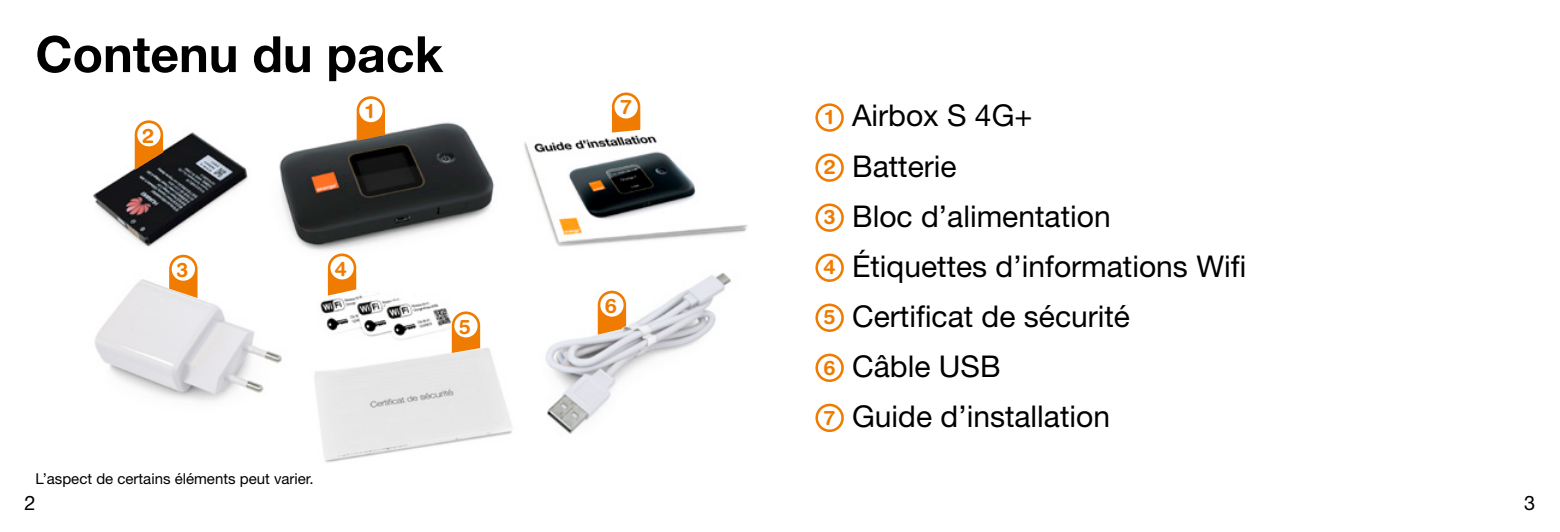
<style>
.page{position:relative;width:1560px;height:532px;background:#fff}
.page>*{position:absolute;margin:0;border:0;box-sizing:border-box;transform-origin:0 0}
.t1{font:700 50px "Helvetica Neue LT";color:#000}
.t2{font:30px/50px "Helvetica Neue LT";color:#000}
.t3{font:700 20px "Helvetica Rounded";color:#ef7c00}
.t4{font:20px "Helvetica Neue LT";color:#000}
.t5{font:15px "Helvetica Neue LT";color:#000}
.s1{font-family:"Helvetica Rounded";font-weight:700;font-size:20px;color:#ef7c00}
</style>
<div class="page">
<img style="left:93px;top:104px;width:655px;height:359px">
<svg style="left:612px;top:92px;width:28px;height:40px"></svg>
<div style="left:614px;top:95px;width:23px;height:23px;background:#fff;border-radius:50%"></div>
<svg style="left:597px;top:290px;width:29px;height:44px"></svg>
<div style="left:600px;top:293px;width:23px;height:23px;background:#fff;border-radius:50%"></div>
<svg style="left:416px;top:290px;width:64px;height:63px"></svg>
<div style="left:454px;top:314px;width:23px;height:23px;background:#fff;border-radius:50%"></div>
<svg style="left:328px;top:253px;width:28px;height:42px"></svg>
<div style="left:330px;top:256px;width:23px;height:23px;background:#fff;border-radius:50%"></div>
<svg style="left:356px;top:96px;width:29px;height:45px"></svg>
<div style="left:359px;top:99px;width:23px;height:23px;background:#fff;border-radius:50%"></div>
<svg style="left:135px;top:120px;width:28px;height:50px"></svg>
<div style="left:137px;top:123px;width:23px;height:23px;background:#fff;border-radius:50%"></div>
<svg style="left:169px;top:255px;width:57px;height:59px"></svg>
<div style="left:172px;top:257px;width:23px;height:23px;background:#fff;border-radius:50%"></div>
<svg style="left:815px;top:103px;width:28px;height:29px"></svg>
<div style="left:818px;top:106px;width:23px;height:23px;background:#fff;border-radius:50%"></div>
<svg style="left:815px;top:153px;width:28px;height:29px"></svg>
<div style="left:818px;top:156px;width:23px;height:23px;background:#fff;border-radius:50%"></div>
<svg style="left:815px;top:203px;width:28px;height:29px"></svg>
<div style="left:818px;top:206px;width:23px;height:23px;background:#fff;border-radius:50%"></div>
<svg style="left:815px;top:253px;width:28px;height:29px"></svg>
<div style="left:818px;top:256px;width:23px;height:23px;background:#fff;border-radius:50%"></div>
<svg style="left:815px;top:303px;width:28px;height:29px"></svg>
<div style="left:818px;top:306px;width:23px;height:23px;background:#fff;border-radius:50%"></div>
<svg style="left:815px;top:353px;width:28px;height:29px"></svg>
<div style="left:818px;top:356px;width:23px;height:23px;background:#fff;border-radius:50%"></div>
<svg style="left:815px;top:403px;width:28px;height:29px"></svg>
<div style="left:818px;top:406px;width:23px;height:23px;background:#fff;border-radius:50%"></div>
<h1 class="t1" style="left:35px;top:23px;width:409px">Contenu du pack</h1>
<p class="t3" style="left:142px;top:123px;width:13px">2</p>
<p class="t3" style="left:366px;top:99px;width:10px">1</p>
<p class="t3" style="left:176px;top:257px;width:13px">3</p>
<p class="t3" style="left:335px;top:256px;width:14px">4</p>
<p class="t3" style="left:459px;top:314px;width:13px">5</p>
<p class="t5" style="left:35px;top:470px;width:280px">L’aspect de certains éléments peut varier.</p>
<p class="t3" style="left:620px;top:94px;width:13px">7</p>
<p class="t3" style="left:604px;top:293px;width:14px">6</p>
<p class="t2" style="left:823px;top:90px;width:424px"><span class="s1">1</span> Airbox S 4G+<br><span class="s1">2</span> Batterie<br><span class="s1">3</span> Bloc d’alimentation<br><span class="s1">4</span> Étiquettes d’informations Wifi<br><span class="s1">5</span> Certificat de sécurité<br><span class="s1">6</span> Câble USB<br><span class="s1">7</span> Guide d’installation</p>
<p class="t4" style="left:25px;top:490px;width:13px">2</p>
<p class="t4" style="left:1523px;top:490px;width:13px">3</p>
</div>
